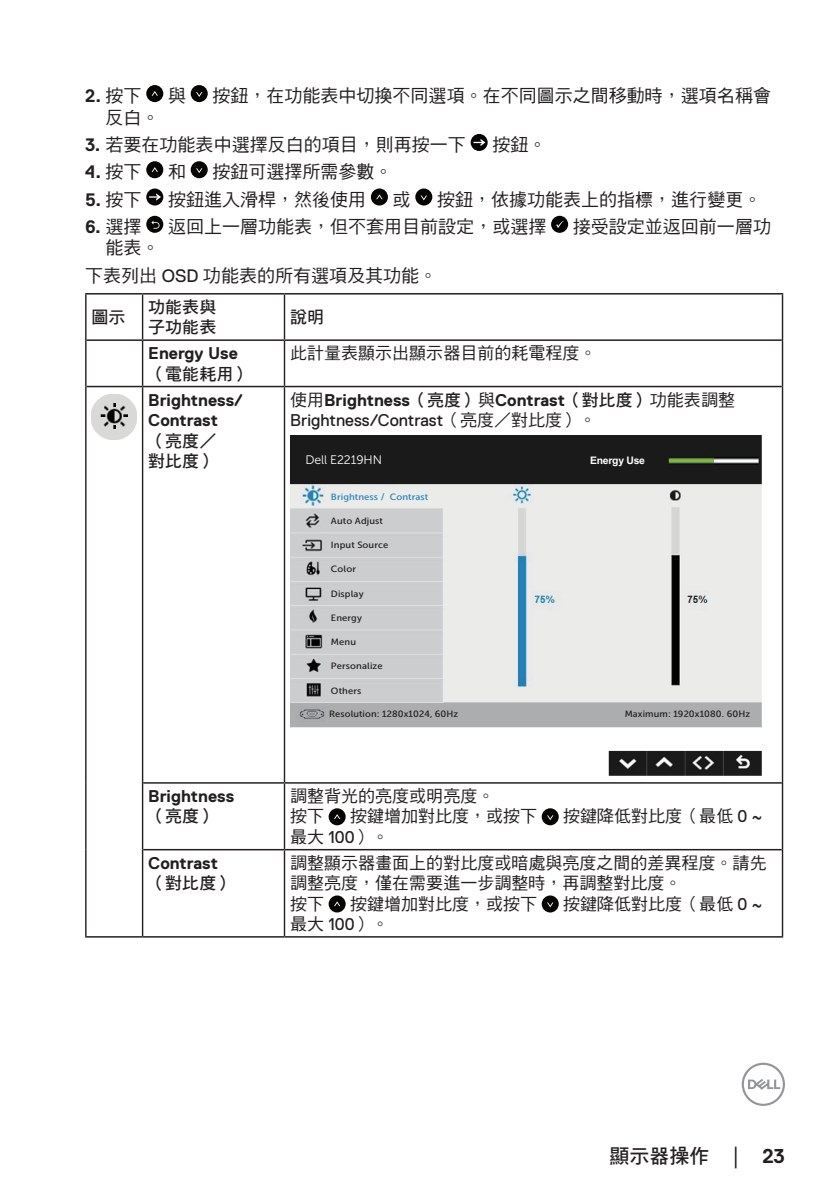
<style>
.page{position:relative;width:840px;height:1191px;background:#fff}
.page>*{position:absolute;margin:0;border:0;box-sizing:border-box;transform-origin:0 0}
.t1{font:20px "DF Hei Std W7";color:#231f20}
.t2{font:18px/27.2px "DF Hei Std W5";color:#231f20}
.t3{font:17px/20.4px "DF Hei Std W5";color:#231f20}
.t4{font:17px/20.4px "Dell Replica";color:#231f20}
.t5{font:700 17px/20.4px "Dell Replica";color:#231f20}
.t6{font:17px/20.4px "DF Hei Std W7";color:#231f20}
.t7{font:12.4px "Museo Sans For Dell 300";letter-spacing:-.01em;color:#fff}
.t8{font:700 10.4px "Arial";letter-spacing:-.025em;color:#fff}
.t9{font:9px "Museo Sans For Dell Cn 500";letter-spacing:.01em;color:#231f20;scale:1.27 1}
.t10{font:9px "Museo Sans For Dell Cn 500";letter-spacing:.01em;color:#231f20;scale:1.25 1}
.t11{font:9px "Museo Sans For Dell Cn 500";letter-spacing:.01em;color:#2583b7;scale:1.27 1}
.s1{font-family:"Dell Replica";font-weight:700}
.s2{font-family:"Dell Replica"}
.s3{font-family:"DF Hei Std W5"}
.s4{font-weight:700}
.s5{font-family:"DF Hei Std W7"}
.s6{font-family:"Times New Roman";font-size:18px}
</style>
<div class="page">
<svg style="left:741px;top:1062px;width:43px;height:44px"></svg>
<div style="left:146px;top:85px;width:17px;height:17px;background:#060504;border-radius:50%"></div>
<svg style="left:151px;top:91px;width:7px;height:5px"></svg>
<div style="left:190px;top:85px;width:18px;height:17px;background:#060504;border-radius:50%"></div>
<svg style="left:196px;top:92px;width:6px;height:5px"></svg>
<div style="left:470px;top:134px;width:17px;height:17px;background:#060504;border-radius:50%"></div>
<svg style="left:473px;top:139px;width:12px;height:7px"></svg>
<div style="left:146px;top:161px;width:17px;height:17px;background:#060504;border-radius:50%"></div>
<svg style="left:151px;top:167px;width:7px;height:5px"></svg>
<div style="left:190px;top:161px;width:18px;height:17px;background:#060504;border-radius:50%"></div>
<svg style="left:196px;top:168px;width:6px;height:5px"></svg>
<div style="left:146px;top:188px;width:17px;height:17px;background:#060504;border-radius:50%"></div>
<svg style="left:149px;top:193px;width:12px;height:8px"></svg>
<div style="left:370px;top:188px;width:18px;height:17px;background:#060504;border-radius:50%"></div>
<svg style="left:376px;top:194px;width:6px;height:5px"></svg>
<div style="left:415px;top:188px;width:17px;height:17px;background:#060504;border-radius:50%"></div>
<svg style="left:421px;top:196px;width:6px;height:4px"></svg>
<div style="left:146px;top:216px;width:17px;height:17px;background:#060504;border-radius:50%"></div>
<svg style="left:151px;top:220px;width:8px;height:9px"></svg>
<div style="left:550px;top:216px;width:18px;height:17px;background:#060504;border-radius:50%"></div>
<svg style="left:556px;top:221px;width:7px;height:7px"></svg>
<hr style="left:85px;top:294px;width:1px;height:46px;background:#231f20">
<hr style="left:142px;top:294px;width:1px;height:45px;background:#231f20">
<hr style="left:283px;top:294px;width:2px;height:45px;background:#231f20">
<hr style="left:781px;top:294px;width:1px;height:46px;background:#231f20">
<hr style="left:85px;top:340px;width:1px;height:46px;background:#231f20">
<hr style="left:142px;top:341px;width:1px;height:45px;background:#231f20">
<hr style="left:283px;top:341px;width:2px;height:45px;background:#231f20">
<hr style="left:781px;top:340px;width:1px;height:46px;background:#231f20">
<hr style="left:85px;top:386px;width:1px;height:397px;background:#231f20">
<hr style="left:142px;top:387px;width:1px;height:396px;background:#231f20">
<hr style="left:283px;top:387px;width:2px;height:395px;background:#231f20">
<hr style="left:781px;top:386px;width:1px;height:397px;background:#231f20">
<hr style="left:85px;top:783px;width:1px;height:66px;background:#231f20">
<hr style="left:142px;top:783px;width:1px;height:66px;background:#231f20">
<hr style="left:283px;top:783px;width:2px;height:66px;background:#231f20">
<hr style="left:781px;top:783px;width:1px;height:66px;background:#231f20">
<hr style="left:85px;top:849px;width:1px;height:87px;background:#231f20">
<hr style="left:142px;top:849px;width:1px;height:87px;background:#231f20">
<hr style="left:283px;top:850px;width:2px;height:86px;background:#231f20">
<hr style="left:781px;top:849px;width:1px;height:87px;background:#231f20">
<hr style="left:85px;top:293px;width:57px;height:1px;background:#231f20">
<hr style="left:142px;top:293px;width:142px;height:1px;background:#231f20">
<hr style="left:86px;top:339px;width:56px;height:2px;background:#231f20">
<hr style="left:142px;top:339px;width:142px;height:2px;background:#231f20">
<hr style="left:284px;top:293px;width:498px;height:1px;background:#231f20">
<hr style="left:284px;top:339px;width:497px;height:2px;background:#231f20">
<hr style="left:86px;top:386px;width:56px;height:1px;background:#231f20">
<hr style="left:143px;top:849px;width:141px;height:1px;background:#231f20">
<hr style="left:284px;top:849px;width:497px;height:1px;background:#231f20">
<hr style="left:142px;top:936px;width:142px;height:1px;background:#231f20">
<hr style="left:284px;top:936px;width:498px;height:1px;background:#231f20">
<hr style="left:142px;top:386px;width:142px;height:1px;background:#231f20">
<hr style="left:284px;top:386px;width:497px;height:1px;background:#231f20">
<hr style="left:143px;top:782px;width:141px;height:1px;background:#231f20">
<hr style="left:284px;top:782px;width:497px;height:1px;background:#231f20">
<hr style="left:85px;top:936px;width:57px;height:1px;background:#231f20">
<img style="left:91px;top:394px;width:46px;height:46px">
<img style="left:290px;top:435px;width:471px;height:341px">
<div style="left:576px;top:448px;width:83px;height:28px;background:#1a1a1a"></div>
<div style="left:326px;top:705px;width:431px;height:19px;background:#abadaf"></div>
<div style="left:324px;top:487px;width:117px;height:18px;background:#ebebea"></div>
<div style="left:324px;top:537px;width:117px;height:17px;background:#cccdce"></div>
<div style="left:324px;top:561px;width:117px;height:18px;background:#cccdce"></div>
<div style="left:324px;top:585px;width:117px;height:18px;background:#cccdce"></div>
<div style="left:324px;top:609px;width:117px;height:18px;background:#cccdce"></div>
<div style="left:324px;top:634px;width:117px;height:18px;background:#cccdce"></div>
<div style="left:324px;top:657px;width:117px;height:18px;background:#cccdce"></div>
<div style="left:324px;top:681px;width:117px;height:18px;background:#cccdce"></div>
<div style="left:326px;top:511px;width:112px;height:19px;background:#cccdce"></div>
<div style="left:303px;top:453px;width:81px;height:15px;background:#1a1a1a"></div>
<div style="left:328px;top:808px;width:17px;height:17px;background:#060504;border-radius:50%"></div>
<svg style="left:334px;top:814px;width:6px;height:5px"></svg>
<div style="left:541px;top:808px;width:17px;height:17px;background:#060504;border-radius:50%"></div>
<svg style="left:547px;top:815px;width:6px;height:5px"></svg>
<div style="left:328px;top:895px;width:17px;height:17px;background:#060504;border-radius:50%"></div>
<svg style="left:334px;top:901px;width:6px;height:5px"></svg>
<div style="left:541px;top:895px;width:17px;height:17px;background:#060504;border-radius:50%"></div>
<svg style="left:547px;top:902px;width:6px;height:5px"></svg>
<p class="t2" style="left:85px;top:82px;width:58px"><span class="s1">2</span> 按下</p>
<p class="t2" style="left:168px;top:82px;width:19px">與</p>
<p class="t2" style="left:212px;top:82px;width:560px">按鈕，在功能表中切換不同選項。在不同圖示之間移動時，選項名稱會</p>
<p class="t2" style="left:85px;top:103px;width:382px;text-indent:20px">反白。<br><span class="s1">3</span> 若要在功能表中選擇反白的項目，則再按一下</p>
<p class="t2" style="left:492px;top:131px;width:55px">按鈕。</p>
<p class="t2" style="left:85px;top:158px;width:58px"><span class="s1">4</span> 按下</p>
<p class="t2" style="left:168px;top:158px;width:19px">和</p>
<p class="t2" style="left:212px;top:158px;width:182px">按鈕可選擇所需參數。</p>
<p class="t2" style="left:85px;top:185px;width:58px"><span class="s1">5</span> 按下</p>
<p class="t2" style="left:168px;top:185px;width:199px">按鈕進入滑桿，然後使用</p>
<p class="t2" style="left:392px;top:185px;width:19px">或</p>
<p class="t2" style="left:437px;top:185px;width:325px">按鈕，依據功能表上的指標，進行變更。</p>
<p class="t2" style="left:85px;top:212px;width:58px"><span class="s1">6</span> 選擇</p>
<p class="t2" style="left:168px;top:212px;width:379px">返回上一層功能表，但不套用目前設定，或選擇</p>
<p class="t2" style="left:572px;top:212px;width:199px">接受設定並返回前一層功</p>
<p class="t2" style="left:85px;top:234px;width:353px;text-indent:20px">能表。<br>下表列出 <span class="s2">OSD</span> 功能表的所有選項及其功能。</p>
<p class="t6" style="left:91px;top:306px;width:35px">圖示</p>
<p class="t6" style="left:148px;top:296px;width:69px">功能表與子功能表</p>
<p class="t6" style="left:290px;top:306px;width:35px">說明</p>
<p class="t5" style="left:148px;top:343px;width:91px">Energy Use</p>
<p class="t6" style="left:148px;top:363px;width:103px">（電能耗用）</p>
<p class="t3" style="left:290px;top:343px;width:308px">此計量表顯示出顯示器目前的耗電程度。</p>
<p class="t5" style="left:148px;top:390px;width:96px">Brightness/<br>Contrast</p>
<p class="t6" style="left:148px;top:430px;width:69px">（亮度／對比度）</p>
<p class="t4" style="left:290px;top:390px;width:446px"><span class="s3">使用</span><span class="s4">Brightness</span><span class="s5">（亮度）</span><span class="s3">與</span><span class="s4">Contrast</span><span class="s5">（對比度）</span><span class="s3">功能表調整<br></span>Brightness/Contrast<span class="s3">（亮度／對比度）。</span></p>
<p class="t7" style="left:305px;top:453px;width:78px">Dell E2219HN</p>
<p class="t11" style="left:331px;top:491px;width:78px">Brightness / Contrast</p>
<p class="t9" style="left:331px;top:516px;width:42px">Auto Adjust</p>
<p class="t9" style="left:331px;top:540px;width:47px">Input Source</p>
<p class="t9" style="left:331px;top:564px;width:21px">Color</p>
<p class="t9" style="left:331px;top:588px;width:27px">Display</p>
<p class="t9" style="left:331px;top:613px;width:26px">Energy</p>
<p class="t9" style="left:331px;top:637px;width:21px">Menu</p>
<p class="t9" style="left:331px;top:661px;width:42px">Personalize</p>
<p class="t9" style="left:331px;top:685px;width:25px">Others</p>
<p class="t8" style="left:590px;top:453px;width:56px">Energy Use</p>
<p class="t10" style="left:329px;top:709px;width:105px">Resolution: 1280x1024, 60Hz</p>
<p class="t10" style="left:624px;top:709px;width:102px">Maximum: 1920x1080. 60Hz</p>
<p class="t5" style="left:148px;top:786px;width:87px">Brightness</p>
<p class="t6" style="left:148px;top:806px;width:69px">（亮度）</p>
<p class="t3" style="left:290px;top:785px;width:205px">調整背光的亮度或明亮度。按下</p>
<p class="t3" style="left:350px;top:806px;width:188px">按鍵增加對比度，或按下</p>
<p class="t3" style="left:563px;top:806px;width:200px">按鍵降低對比度（最低 <span class="s2">0 ~</span></p>
<p class="t3" style="left:290px;top:826px;width:100px">最大 <span class="s2">100</span>）。</p>
<p class="t5" style="left:148px;top:853px;width:71px">Contrast</p>
<p class="t6" style="left:148px;top:872px;width:86px">（對比度）</p>
<p class="t3" style="left:290px;top:852px;width:478px">調整顯示器畫面上的對比度或暗處與亮度之間的差異程度。請先調整亮度，僅在需要進一步調整時，再調整對比度。<br>按下</p>
<p class="t3" style="left:350px;top:893px;width:188px">按鍵增加對比度，或按下</p>
<p class="t3" style="left:563px;top:893px;width:200px">按鍵降低對比度（最低 <span class="s2">0 ~</span></p>
<p class="t3" style="left:290px;top:913px;width:100px">最大 <span class="s2">100</span>）。</p>
<p class="t1" style="left:609px;top:1144px;width:177px">顯示器操作 <span class="s6">│</span> <span class="s1">23</span></p>
</div>
